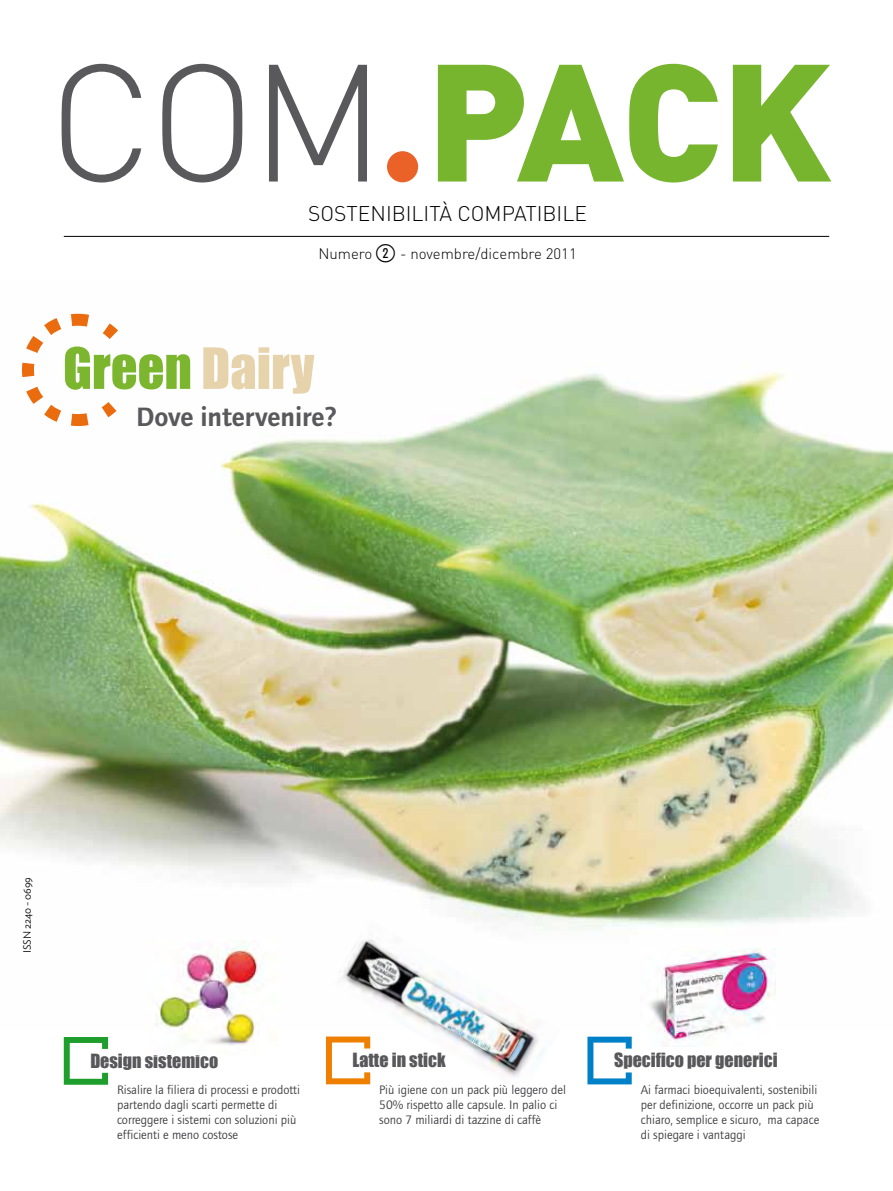
<style>
.page{position:relative;width:893px;height:1191px;background:#fff}
.page>*{position:absolute;margin:0;border:0;box-sizing:border-box;transform-origin:0 0}
.t1{font:52.5px "Impact";color:#7bb62e}
.t2{font:600 27.45px "Foundry Journal";color:#59595b}
.t3{font:300 21px "DIN";color:#000}
.t4{font:18px "Impact";color:#58585a}
.t5{font:300 15px "DIN";color:#000}
.t6{font:12.75px/15px "Foundry Journal";color:#3e3d40}
.t7{font:300 10.5px "Ideal Sans";letter-spacing:-.01em;color:#000}
.s1{font-family:"Circled Numbers";font-weight:400;font-size:25.5px}
.s2{color:#e6d2ab}
</style>
<div class="page">
<img style="left:0;top:364px;width:893px;height:639px">
<img style="left:332px;top:919px;width:229px;height:166px">
<img style="left:641px;top:948px;width:134px;height:98px">
<hr style="left:64px;top:236px;width:765px;height:1px;background:#000">
<svg style="left:62px;top:64px;width:79px;height:118px"></svg>
<svg style="left:162px;top:64px;width:80px;height:118px"></svg>
<svg style="left:269px;top:65px;width:98px;height:116px"></svg>
<div style="left:387px;top:151px;width:31px;height:31px;background:#ea6228;border-radius:50%"></div>
<svg style="left:438px;top:64px;width:280px;height:118px"></svg>
<svg style="left:733px;top:65px;width:98px;height:116px"></svg>
<svg style="left:587px;top:1036px;width:45px;height:48px"></svg>
<svg style="left:64px;top:1037px;width:44px;height:47px"></svg>
<svg style="left:326px;top:1036px;width:44px;height:48px"></svg>
<img style="left:149px;top:941px;width:128px;height:104px">
<svg style="left:15px;top:313px;width:116px;height:120px"></svg>
<h3 class="t3" style="left:308px;top:201px;width:280px">sostenibilità compatibile</h3>
<p class="t5" style="left:318px;top:244px;width:260px">N umero <span class="s1">2</span> - novembre/dicembre 2011</p>
<h1 class="t1" style="left:63px;top:336px;width:253px">Green <span class="s2">Dairy</span></h1>
<h2 class="t2" style="left:136px;top:401px;width:202px">Dove intervenire?</h2>
<p class="t7" style="left:19px;top:953px;width:78px;rotate:-90deg">ISSN 2240 - 0699</p>
<h3 class="t4" style="left:90px;top:1049px;width:129px">Design sistemico</h3>
<p class="t6" style="left:117px;top:1082px;width:184px">Risalire la filiera di processi e prodotti partendo dagli scarti permette di correggere i sistemi con soluzioni più efficienti e meno costose</p>
<h3 class="t4" style="left:353px;top:1049px;width:95px">Latte in stick</h3>
<p class="t6" style="left:379px;top:1082px;width:188px">Più igiene con un pack più leggero del<br>50% rispetto alle capsule. In palio ci sono 7 miliardi di tazzine di caffè</p>
<h3 class="t4" style="left:614px;top:1049px;width:165px">Specifico per generici</h3>
<p class="t6" style="left:641px;top:1082px;width:180px">Ai farmaci bioequivalenti, sostenibili per definizione, occorre un pack più chiaro, semplice e sicuro, ma capace di spiegare i vantaggi</p>
</div>
